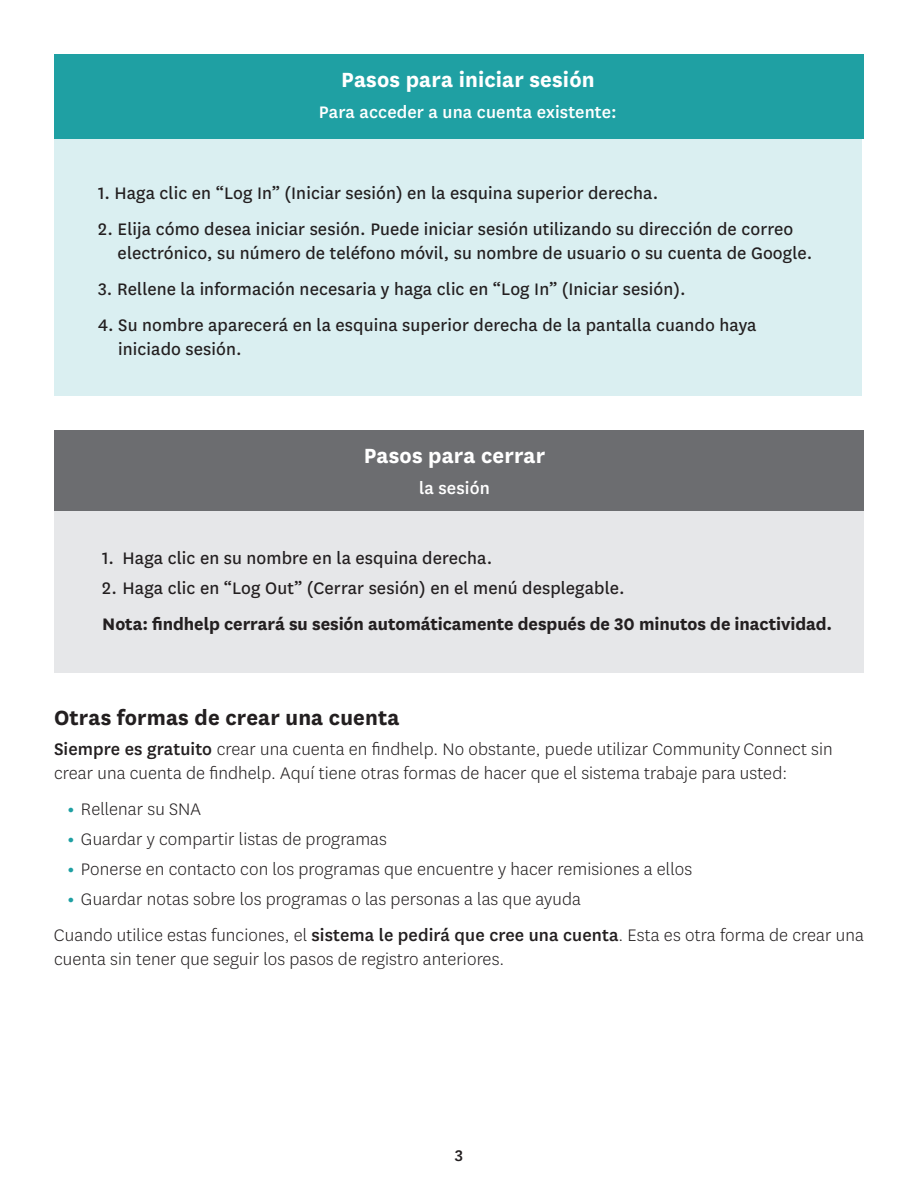
<style>
.page{position:relative;width:918px;height:1188px;background:#fff}
.page>*{position:absolute;margin:0;border:0;box-sizing:border-box;transform-origin:0 0}
.t1{font:700 24px "Centene Sans";letter-spacing:.005em;color:#fff}
.t2{font:700 24px "Centene Sans";letter-spacing:.005em;color:#231f20}
.t3{font:300 19.5px/24px "Centene Sans";letter-spacing:.005em;color:#231f20}
.t4{font:19.5px/24px "Centene Sans";letter-spacing:.005em;color:#231f20}
.t5{font:700 19.5px "Centene Sans";letter-spacing:-.005em;color:#231f20}
.t6{font:500 19.5px "Centene Sans";letter-spacing:.005em;color:#fff}
.t7{font:500 18px "Centene Sans";color:#231f20}
.s1{font-weight:500}
.s2{font-weight:700;color:#1fa0a3}
</style>
<div class="page">
<div style="left:54px;top:55px;width:808px;height:341px;background:#daeff1"></div>
<div style="left:54px;top:55px;width:810px;height:84px;background:#1fa0a3"></div>
<div style="left:54px;top:430px;width:810px;height:243px;background:#e6e7e9"></div>
<div style="left:54px;top:430px;width:810px;height:81px;background:#6c6d70"></div>
<h4 class="t1" style="left:341px;top:63px;width:255px">Pasos para iniciar sesión</h4>
<h4 class="t6" style="left:319px;top:99px;width:299px">Para acceder a una cuenta existente:</h4>
<p class="t4" style="left:98px;top:180px;width:562px">1. Haga clic en “Log In” (Iniciar sesión) en la esquina superior derecha.</p>
<p class="t4" style="left:118px;top:216px;width:696px;text-indent:-19px">2. Elija cómo desea iniciar sesión. Puede iniciar sesión utilizando su dirección de correo electrónico, su número de teléfono móvil, su nombre de usuario o su cuenta de Google.</p>
<p class="t4" style="left:98px;top:276px;width:589px">3. Rellene la información necesaria y haga clic en “Log In” (Iniciar sesión).</p>
<p class="t4" style="left:118px;top:312px;width:640px;text-indent:-20px">4. Su nombre aparecerá en la esquina superior derecha de la pantalla cuando haya iniciado sesión.</p>
<h4 class="t1" style="left:364px;top:439px;width:183px">Pasos para cerrar</h4>
<h4 class="t6" style="left:419px;top:475px;width:72px">la sesión</h4>
<p class="t4" style="left:102px;top:545px;width:392px">1. Haga clic en su nombre en la esquina derecha.</p>
<p class="t4" style="left:102px;top:575px;width:524px">2. Haga clic en “Log Out” (Cerrar sesión) en el menú desplegable.</p>
<p class="t5" style="left:102px;top:610px;width:731px">Nota: findhelp cerrará su sesión automáticamente después de 30 minutos de inactividad.</p>
<h3 class="t2" style="left:54px;top:700px;width:347px">Otras formas de crear una cuenta</h3>
<p class="t3" style="left:54px;top:737px;width:780px"><span class="s1">Siempre es gratuito</span> crear una cuenta en findhelp . No obstante, puede utilizar Community Connect sin crear una cuenta de findhelp . Aquí tiene otras formas de hacer que el sistema trabaje para usted:</p>
<p class="t3" style="left:67px;top:797px;width:135px"><span class="s2">•</span> Rellenar su SNA</p>
<p class="t3" style="left:67px;top:827px;width:321px"><span class="s2">•</span> Guardar y compartir listas de programas</p>
<p class="t3" style="left:67px;top:857px;width:626px"><span class="s2">•</span> Ponerse en contacto con los programas que encuentre y hacer remisiones a ellos</p>
<p class="t3" style="left:67px;top:887px;width:515px"><span class="s2">•</span> Guardar notas sobre los programas o las personas a las que ayuda</p>
<p class="t3" style="left:54px;top:923px;width:811px">Cuando utilice estas funciones, el <span class="s1">sistema le pedirá que cree una cuenta</span> . Esta es otra forma de crear una cuenta sin tener que seguir los pasos de registro anteriores .</p>
<p class="t7" style="left:455px;top:1143px;width:10px">3</p>
</div>
